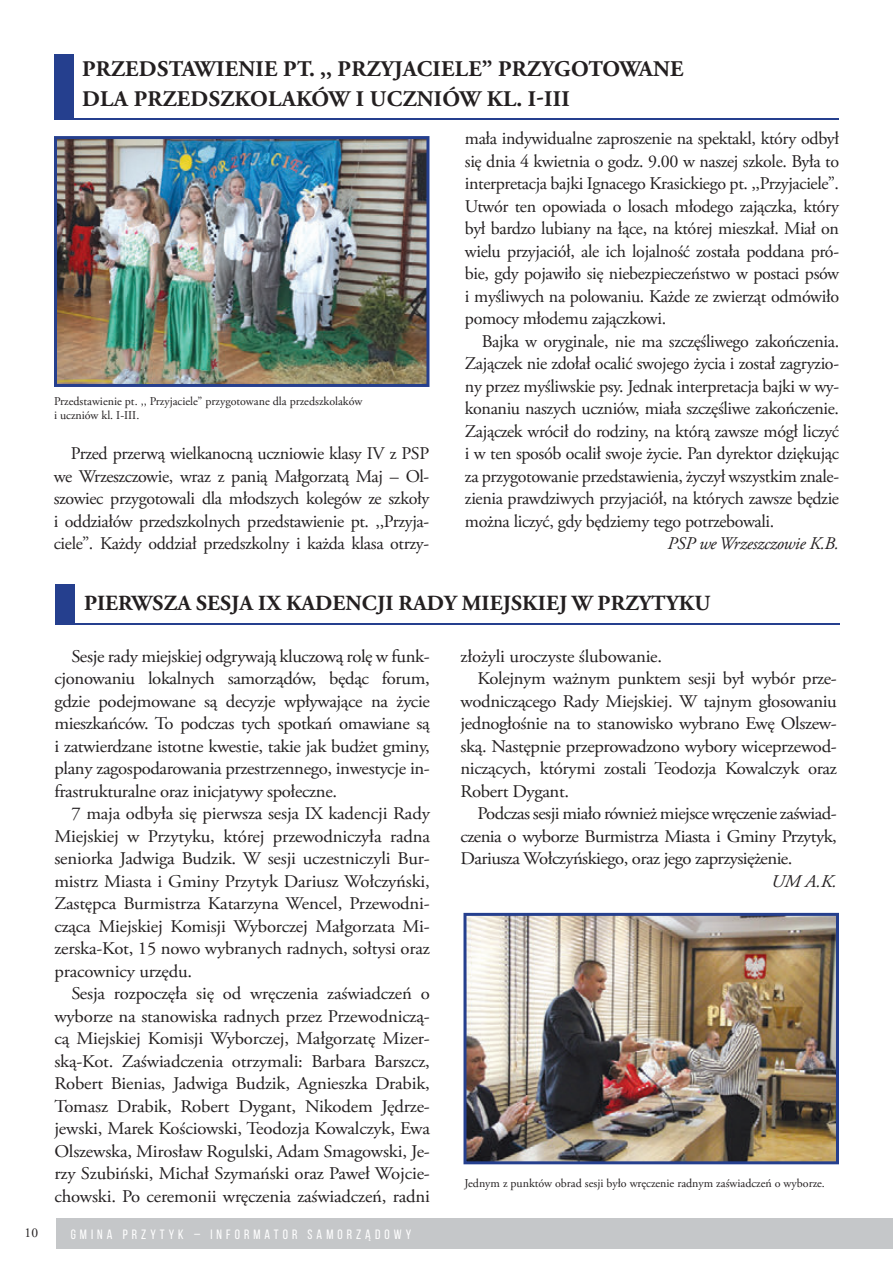
<style>
.page{position:relative;width:893px;height:1263px;background:#fff}
.page>*{position:absolute;margin:0;border:0;box-sizing:border-box;transform-origin:0 0}
.t1{font:700 22.5px/30px "Adobe Garamond Pro";letter-spacing:.015em;color:#231f20}
.t2{font:700 21.75px "Adobe Garamond Pro";letter-spacing:.005em;color:#231f20}
.t3{font:18px/22.5px "Adobe Garamond Pro";letter-spacing:-.02em;color:#231f20;text-align:justify;scale:1.04 1}
.t4{font:18px/22.5px "Adobe Garamond Pro";letter-spacing:-.02em;color:#231f20;text-align:justify}
.t5{font:italic 18px "Adobe Garamond Pro";letter-spacing:-.02em;color:#231f20}
.t6{font:italic 18px "Adobe Garamond Pro";letter-spacing:-.02em;color:#231f20;scale:1.04 1}
.t7{font:13.5px "Bebas Neue";letter-spacing:.3em;color:#fff}
.t8{font:13.5px "Adobe Garamond Pro";color:#231f20}
.t9{font:12px/13.5px "Adobe Garamond Pro";color:#231f20}
</style>
<div class="page">
<div style="left:56px;top:1219px;width:837px;height:30px;background:#c5c7c9"></div>
<img style="left:54px;top:136px;width:375px;height:251px">
<img style="left:463px;top:913px;width:376px;height:251px">
<div style="left:54px;top:54px;width:19px;height:64px;background:#253f8e"></div>
<hr style="left:54px;top:118px;width:785px;height:1px;background:#253f8e">
<hr style="left:55px;top:623px;width:785px;height:1px;background:#253f8e">
<div style="left:55px;top:584px;width:19px;height:40px;background:#253f8e"></div>
<p class="t1" style="left:82px;top:54px;width:603px">PRZEDSTAWIENIE PT. ,, PRZYJACIELE” PRZYGOTOWANE<br>DLA PRZEDSZKOLAKÓW I UCZNIÓW KL. I-III</p>
<p class="t9" style="left:54px;top:395px;width:310px">Przedstawienie pt. ,, Przyjaciele” przygotowane dla przedszkolaków i uczniów kl. I-III.</p>
<p class="t4" style="left:54px;top:443px;width:377px;text-indent:17px">Przed przerwą wielkanocną uczniowie klasy IV z PSP we Wrzeszczowie, wraz z panią Małgorzatą Maj – Ol&shy;szowiec przygotowali dla młodszych kolegów ze szkoły i oddziałów przedszkolnych przedstawienie pt. ,,Przyja&shy;ciele”. Każdy oddział przedszkolny i każda klasa otrzy-</p>
<p class="t4" style="left:465px;top:128px;width:376px">mała indywidualne zaproszenie na spektakl, który odbył się dnia 4 kwietnia o godz. 9.00 w naszej szkole. Była to interpretacja bajki Ignacego Krasickiego pt. ,,Przyjaciele”.<br>Utwór ten opowiada o losach młodego zajączka, który był bardzo lubiany na łące, na której mieszkał. Miał on wielu przyjaciół, ale ich lojalność została poddana pró&shy;bie, gdy pojawiło się niebezpieczeństwo w postaci psów i myśliwych na polowaniu. Każde ze zwierząt odmówiło pomocy młodemu zajączkowi.</p>
<p class="t4" style="left:465px;top:330px;width:376px;text-indent:17px">Bajka w oryginale, nie ma szczęśliwego zakończenia.<br>Zajączek nie zdołał ocalić swojego życia i został zagryzio&shy;ny przez myśliwskie psy. Jednak interpretacja bajki w wy&shy;konaniu naszych uczniów, miała szczęśliwe zakończenie.<br>Zajączek wrócił do rodziny, na którą zawsze mógł liczyć i w ten sposób ocalił swoje życie. Pan dyrektor dziękując za przygotowanie przedstawienia, życzył wszystkim znale&shy;zienia prawdziwych przyjaciół, na których zawsze będzie można liczyć, gdy będziemy tego potrzebowali.</p>
<p class="t5" style="left:668px;top:532px;width:173px">PSP we Wrzeszczowie K.B.</p>
<p class="t2" style="left:84px;top:591px;width:628px">PIERWSZA SESJA IX KADENCJI RADY MIEJSKIEJ W PRZYTYKU</p>
<p class="t3" style="left:54px;top:645px;width:363px;text-indent:17px">Sesje rady miejskiej odgrywają kluczową rolę w funk&shy;cjonowaniu lokalnych samorządów, będąc forum, gdzie podejmowane są decyzje wpływające na życie mieszkańców. To podczas tych spotkań omawiane są i zatwierdzane istotne kwestie, takie jak budżet gminy, plany zagospodarowania przestrzennego, inwestycje in&shy;frastrukturalne oraz inicjatywy społeczne.</p>
<p class="t3" style="left:54px;top:803px;width:363px;text-indent:17px">7 maja odbyła się pierwsza sesja IX kadencji Rady Miejskiej w Przytyku, której przewodniczyła radna seniorka Jadwiga Budzik. W sesji uczestniczyli Bur&shy;mistrz Miasta i Gminy Przytyk Dariusz Wołczyński, Zastępca Burmistrza Katarzyna Wencel, Przewodni&shy;cząca Miejskiej Komisji Wyborczej Małgorzata Mi&shy;zerska-Kot, 15 nowo wybranych radnych, sołtysi oraz pracownicy urzędu.</p>
<p class="t3" style="left:54px;top:983px;width:363px;text-indent:17px">Sesja rozpoczęła się od wręczenia zaświadczeń o wyborze na stanowiska radnych przez Przewodniczą&shy;cą Miejskiej Komisji Wyborczej, Małgorzatę Mizer&shy;ską-Kot. Zaświadczenia otrzymali: Barbara Barszcz, Robert Bienias, Jadwiga Budzik, Agnieszka Drabik, Tomasz Drabik, Robert Dygant, Nikodem Jędrze&shy;jewski, Marek Kościowski, Teodozja Kowalczyk, Ewa Olszewska, Mirosław Rogulski, Adam Smagowski, Je&shy;rzy Szubiński, Michał Szymański oraz Paweł Wojcie&shy;chowski. Po ceremonii wręczenia zaświadczeń, radni</p>
<p class="t8" style="left:25px;top:1224px;width:15px">10</p>
<p class="t7" style="left:71px;top:1227px;width:342px">GMINA PRZYTYK – INFORMATOR SAMORZĄDOWY</p>
<p class="t3" style="left:460px;top:645px;width:195px">złożyli uroczyste ślubowanie.</p>
<p class="t3" style="left:478px;top:668px;width:347px">Kolejnym ważnym punktem sesji był wybór prze-</p>
<p class="t3" style="left:460px;top:690px;width:363px">wodniczącego Rady Miejskiej. W tajnym głosowaniu</p>
<p class="t3" style="left:460px;top:713px;width:363px">jednogłośnie na to stanowisko wybrano Ewę Olszew-</p>
<p class="t3" style="left:460px;top:735px;width:363px">ską. Następnie przeprowadzono wybory wiceprzewod-</p>
<p class="t3" style="left:460px;top:758px;width:363px">niczących, którymi zostali Teodozja Kowalczyk oraz</p>
<p class="t3" style="left:460px;top:780px;width:106px">Robert Dygant.</p>
<p class="t3" style="left:478px;top:803px;width:347px">Podczas sesji miało również miejsce wręczenie zaświad-</p>
<p class="t3" style="left:460px;top:825px;width:363px">czenia o wyborze Burmistrza Miasta i Gminy Przytyk,</p>
<p class="t3" style="left:460px;top:848px;width:321px">Dariusza Wołczyńskiego, oraz jego zaprzysiężenie.</p>
<p class="t6" style="left:771px;top:870px;width:65px">UM A.K.</p>
<p class="t9" style="left:464px;top:1176px;width:362px">Jednym z punktów obrad sesji było wręczenie radnym zaświadczeń o wyborze.</p>
</div>
